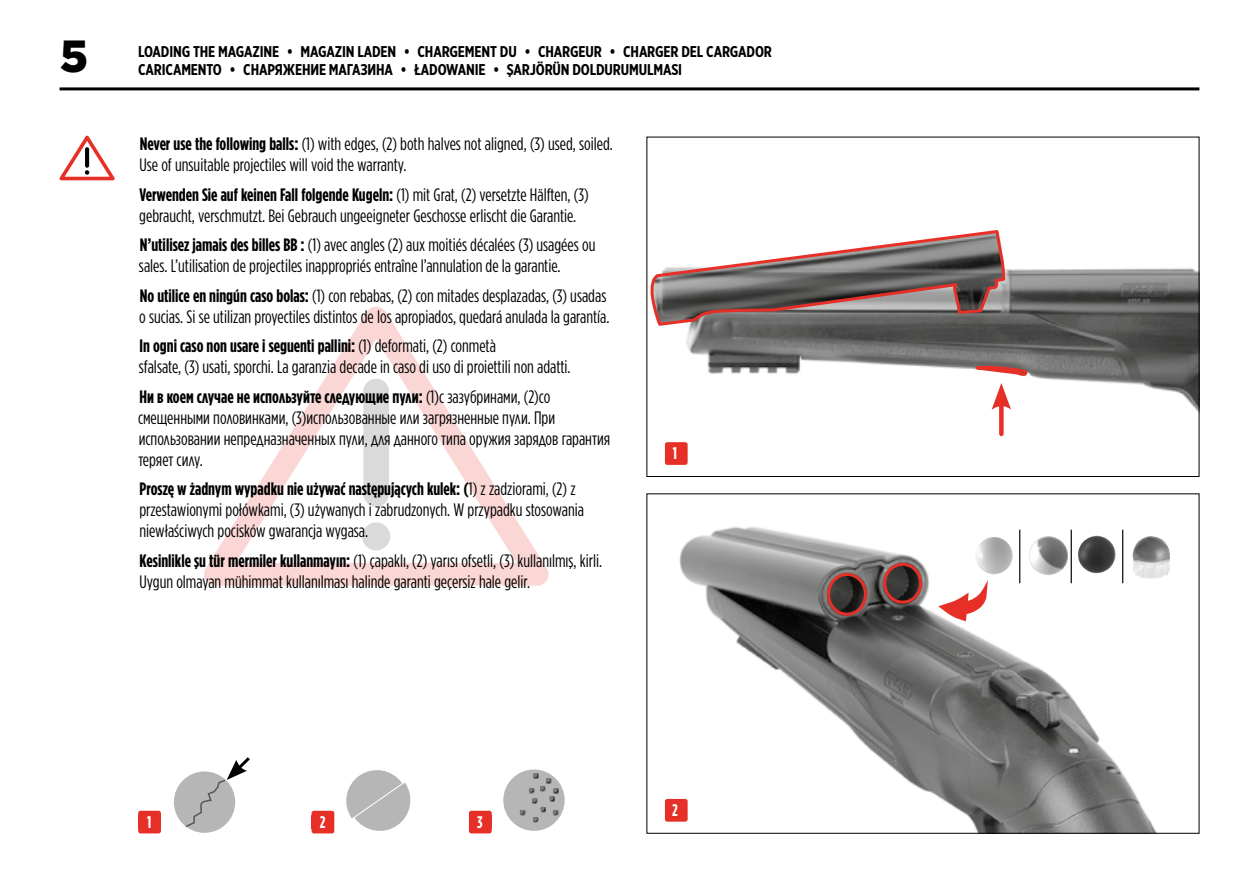
<style>
.page{position:relative;width:1259px;height:893px;background:#fff}
.page>*{position:absolute;margin:0;border:0;box-sizing:border-box;transform-origin:0 0}
.t1{font:900 45px "Gotham";color:#000}
.t2{font:18px/21px "Gotham Condensed";color:#000}
.t3{font:700 16.8px "Gotham Condensed";color:#fff}
.t4{font:700 15.6px/18px "Gotham X Narrow";letter-spacing:-.01em;color:#000}
.s1{font-weight:700}
</style>
<div class="page">
<hr style="left:60px;top:87px;width:1139px;height:3px;background:#000">
<svg style="left:664px;top:230px;width:533px;height:235px"></svg>
<div style="left:665px;top:442px;width:22px;height:23px;background:#e63027;border-radius:2px"></div>
<svg style="left:664px;top:526px;width:493px;height:306px"></svg>
<div style="left:665px;top:799px;width:22px;height:23px;background:#e63027;border-radius:2px"></div>
<svg style="left:973px;top:365px;width:55px;height:12px"></svg>
<svg style="left:647px;top:232px;width:359px;height:96px"></svg>
<svg style="left:999px;top:410px;width:4px;height:24px"></svg>
<svg style="left:991px;top:383px;width:20px;height:27px"></svg>
<div style="left:827px;top:573px;width:40px;height:43px;border:3px solid #e63027;border-radius:50%"></div>
<div style="left:883px;top:563px;width:39px;height:41px;border:3px solid #e63027;border-radius:50%"></div>
<img style="left:975px;top:537px;width:38px;height:37px">
<img style="left:1028px;top:535px;width:40px;height:40px">
<img style="left:1077px;top:536px;width:38px;height:37px">
<hr style="left:1019px;top:530px;width:1px;height:53px;background:#000">
<hr style="left:1070px;top:530px;width:2px;height:53px;background:#000">
<hr style="left:1122px;top:530px;width:1px;height:53px;background:#000">
<img style="left:1132px;top:536px;width:38px;height:44px">
<svg style="left:938px;top:580px;width:50px;height:41px"></svg>
<svg style="left:204px;top:307px;width:345px;height:279px"></svg>
<div style="left:363px;top:379px;width:26px;height:128px;background:#dadada;border-radius:13px"></div>
<div style="left:362px;top:522px;width:28px;height:28px;background:#dadada;border-radius:50%"></div>
<svg style="left:59px;top:136px;width:56px;height:44px"></svg>
<div style="left:503px;top:769px;width:61px;height:62px;background:#b7b6b6;border-radius:50%"></div>
<svg style="left:519px;top:773px;width:40px;height:50px"></svg>
<svg style="left:346px;top:770px;width:65px;height:61px"></svg>
<div style="left:174px;top:771px;width:61px;height:62px;background:#b7b6b6;border-radius:50%"></div>
<svg style="left:184px;top:757px;width:66px;height:71px"></svg>
<div style="left:138px;top:811px;width:23px;height:22px;background:#e63027;border-radius:2px"></div>
<div style="left:311px;top:811px;width:23px;height:22px;background:#e63027;border-radius:2px"></div>
<div style="left:469px;top:811px;width:23px;height:22px;background:#e63027;border-radius:2px"></div>
<h1 class="t1" style="left:60px;top:25px;width:30px">5</h1>
<p class="t4" style="left:138px;top:43px;width:635px">LOADING THE MAGAZINE • MAGAZIN LADEN • CHARGEMENT DU • CHARGEUR • CHARGER DEL CARGADOR<br>CARICAMENTO • СНАРЯЖЕНИЕ МАГАЗИНА • ŁADOWANIE • ŞARJÖRÜN DOLDURUMULMASI</p>
<p class="t2" style="left:139px;top:133px;width:475px"><span class="s1">Never use the following balls:</span> (1) with edges, (2) both halves not aligned, (3) used, soiled.<br>Use of unsuitable projectiles will void the warranty.</p>
<p class="t2" style="left:139px;top:184px;width:451px"><span class="s1">Verwenden Sie auf keinen Fall folgende Kugeln:</span> (1) mit Grat, (2) versetzte Hälften, (3) gebraucht, verschmutzt. Bei Gebrauch ungeeigneter Geschosse erlischt die Garantie.</p>
<p class="t2" style="left:139px;top:234px;width:458px"><span class="s1">N’utilisez jamais des billes BB :</span> (1) avec angles (2) aux moitiés décalées (3) usagées ou sales. L’utilisation de projectiles inappropriés entraîne l’annulation de la garantie.</p>
<p class="t2" style="left:139px;top:285px;width:472px"><span class="s1">No utilice en ningún caso bolas:</span> (1) con rebabas, (2) con mitades desplazadas, (3) usadas o sucias. Si se utilizan proyectiles distintos de los apropiados, quedará anulada la garantía.</p>
<p class="t2" style="left:139px;top:335px;width:433px"><span class="s1">In ogni caso non usare i seguenti pallini:</span> (1) deformati, (2) conmetà<br>sfalsate, (3) usati, sporchi. La garanzia decade in caso di uso di proiettili non adatti.</p>
<p class="t2" style="left:138px;top:386px;width:474px"><span class="s1">Ни в коем случае не используйте следующие пули:</span> (1)с зазубринами, (2)со смещенными половинками, (3)использованные или загрязненные пули. При использовании непредназначенных пули, для данного типа оружия зарядов гарантия теряет силу.</p>
<p class="t2" style="left:139px;top:478px;width:446px"><span class="s1">Proszę w żadnym wypadku nie używać następujących kulek: (</span>1) z zadziorami, (2) z przestawionymi połówkami, (3) używanych i zabrudzonych. W przypadku stosowania niewłaściwych pocisków gwarancja wygasa.</p>
<p class="t2" style="left:139px;top:550px;width:464px"><span class="s1">Kesinlikle şu tür mermiler kullanmayın:</span> (1) çapaklı, (2) yarısı ofsetli, (3) kullanılmış, kirli.<br>Uygun olmayan mühimmat kullanılması halinde garanti geçersiz hale gelir.</p>
<p class="t3" style="left:673px;top:444px;width:6px">1</p>
<p class="t3" style="left:147px;top:813px;width:6px">1</p>
<p class="t3" style="left:320px;top:813px;width:7px">2</p>
<p class="t3" style="left:477px;top:813px;width:7px">3</p>
<p class="t3" style="left:672px;top:800px;width:7px">2</p>
</div>
